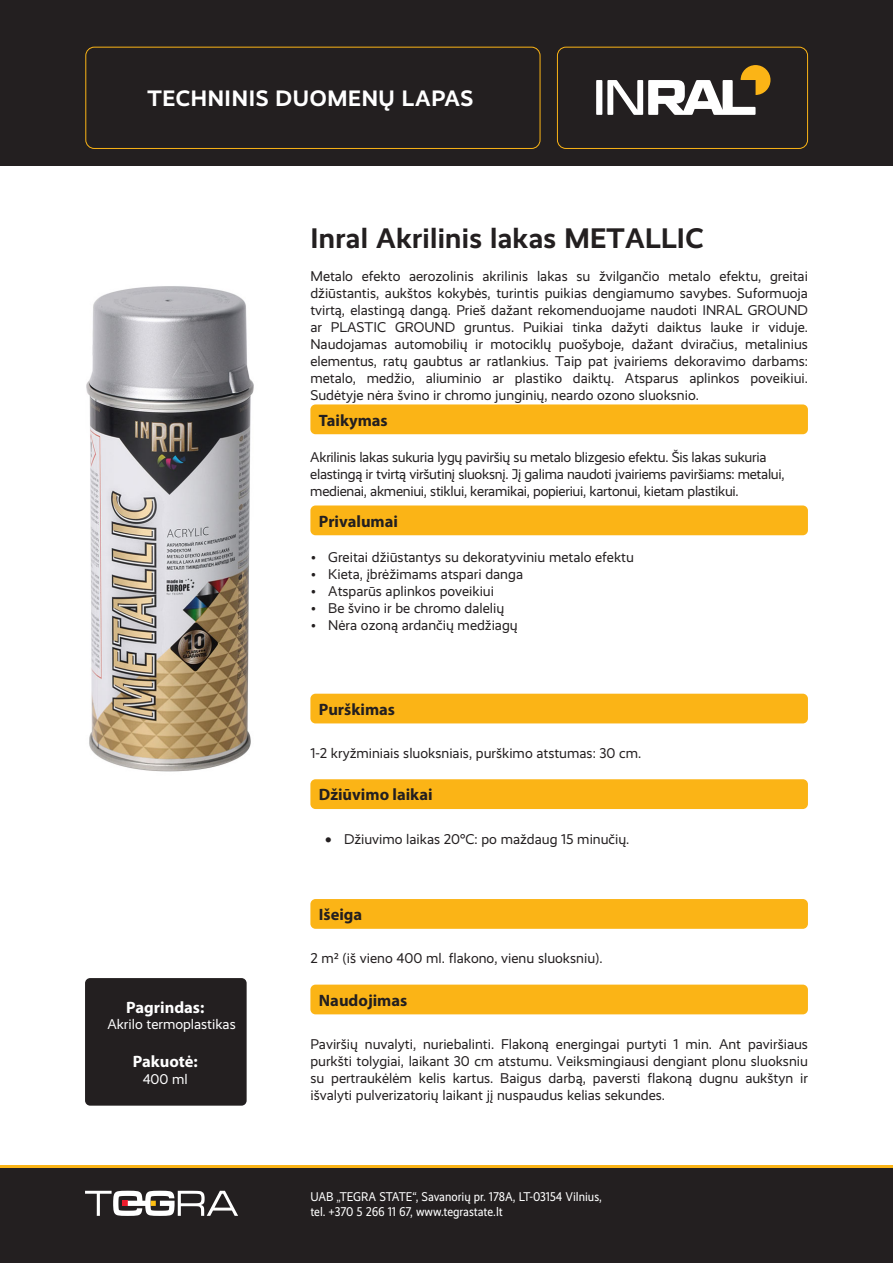
<style>
.page{position:relative;width:893px;height:1263px;background:#fff}
.page>*{position:absolute;margin:0;border:0;box-sizing:border-box;transform-origin:0 0}
.t1{font:700 28.5px "Realist";letter-spacing:.01em;color:#231f20}
.t2{font:700 22.5px "Realist";letter-spacing:.03em;color:#fff}
.t3{font:700 16.5px "Myriad Pro";color:#231f20}
.t4{font:700 16.5px "Myriad Pro";color:#fff}
.t5{font:14.25px/17.1px "Realist";color:#231f20;text-align:justify}
.t6{font:14.25px/17.1px "Realist";letter-spacing:-.02em;color:#231f20}
.t7{font:14.25px "Realist";color:#fff}
.t8{font:12.75px/15.3px "Realist Narrow";color:#fff}
</style>
<div class="page">
<img style="left:86px;top:286px;width:168px;height:486px">
<div style="left:0;top:1165px;width:893px;height:98px;background:#231f20"></div>
<hr style="left:0;top:1165px;width:893px;height:2px;background:#fbb416">
<svg style="left:85px;top:1191px;width:153px;height:25px"></svg>
<div style="left:0;top:0;width:893px;height:166px;background:#231f20"></div>
<div style="left:85px;top:47px;width:455px;height:102px;border:1px solid #fbb416;border-radius:9px"></div>
<div style="left:557px;top:47px;width:251px;height:102px;border:1px solid #fbb416;border-radius:9px"></div>
<div style="left:596px;top:80px;width:6px;height:35px;background:#fff"></div>
<svg style="left:607px;top:65px;width:163px;height:50px"></svg>
<div style="left:310px;top:404px;width:498px;height:30px;background:#fbb416;border-radius:5px"></div>
<div style="left:310px;top:505px;width:498px;height:30px;background:#fbb416;border-radius:5px"></div>
<div style="left:310px;top:694px;width:498px;height:29px;background:#fbb416;border-radius:5px"></div>
<div style="left:310px;top:779px;width:498px;height:30px;background:#fbb416;border-radius:5px"></div>
<div style="left:310px;top:899px;width:498px;height:30px;background:#fbb416;border-radius:5px"></div>
<div style="left:310px;top:984px;width:498px;height:30px;background:#fbb416;border-radius:5px"></div>
<div style="left:85px;top:978px;width:162px;height:128px;background:#231f20;border-radius:5px"></div>
<h2 class="t2" style="left:148px;top:86px;width:327px">TECHNINIS DUOMENŲ LAPAS</h2>
<h1 class="t1" style="left:310px;top:222px;width:395px">Inral Akrilinis lakas METALLIC</h1>
<p class="t5" style="left:310px;top:267px;width:499px">Metalo efekto aerozolinis akrilinis lakas su žvilgančio metalo efektu, greitai džiūstantis, aukštos kokybės, turintis puikias dengiamumo savybes. Suformuoja tvirtą, elastingą dangą. Prieš dažant rekomenduojame naudoti INRAL GROUND ar PLASTIC GROUND gruntus. Puikiai tinka dažyti daiktus lauke ir viduje.<br>Naudojamas automobilių ir motociklų puošyboje, dažant dviračius, metalinius elementus, ratų gaubtus ar ratlankius. Taip pat įvairiems dekoravimo darbams: metalo, medžio, aliuminio ar plastiko daiktų. Atsparus aplinkos poveikiui.<br>Sudėtyje nėra švino ir chromo junginių, neardo ozono sluoksnio.</p>
<p class="t3" style="left:319px;top:409px;width:70px">Taikymas</p>
<p class="t6" style="left:310px;top:449px;width:476px">Akrilinis lakas sukuria lygų paviršių su metalo blizgesio efektu. Šis lakas sukuria elastingą ir tvirtą viršutinį sluoksnį. Jį galima naudoti įvairiems paviršiams: metalui, medienai, akmeniui, stiklui, keramikai, popieriui, kartonui, kietam plastikui.</p>
<p class="t3" style="left:319px;top:510px;width:81px">Privalumai</p>
<p class="t5" style="left:311px;top:549px;width:324px">• Greitai džiūstantys su dekoratyviniu metalo efektu</p>
<p class="t5" style="left:311px;top:566px;width:213px">• Kieta, įbrėžimams atspari danga</p>
<p class="t5" style="left:311px;top:583px;width:184px">• Atsparūs aplinkos poveikiui</p>
<p class="t5" style="left:311px;top:600px;width:194px">• Be švino ir be chromo dalelių</p>
<p class="t5" style="left:311px;top:617px;width:208px">• Nėra ozoną ardančių medžiagų</p>
<p class="t4" style="left:126px;top:996px;width:80px">Pagrindas:</p>
<p class="t7" style="left:107px;top:1016px;width:130px">Akrilo termoplastikas</p>
<p class="t4" style="left:133px;top:1050px;width:67px">Pakuotė:</p>
<p class="t7" style="left:143px;top:1071px;width:47px">400 ml</p>
<p class="t3" style="left:319px;top:698px;width:78px">Purškimas</p>
<p class="t5" style="left:310px;top:745px;width:332px">1-2 kryžminiais sluoksniais, purškimo atstumas: 30 cm.</p>
<p class="t3" style="left:319px;top:784px;width:115px">Džiūvimo laikai</p>
<p class="t5" style="left:325px;top:830px;width:306px">• Džiuvimo laikas 20°C: po maždaug 15 minučių.</p>
<p class="t3" style="left:319px;top:904px;width:45px">Išeiga</p>
<p class="t5" style="left:310px;top:950px;width:294px">2 m2 (iš vieno 400 ml. flakono, vienu sluoksniu).</p>
<p class="t3" style="left:319px;top:989px;width:90px">Naudojimas</p>
<p class="t5" style="left:310px;top:1036px;width:499px">Paviršių nuvalyti, nuriebalinti. Flakoną energingai purtyti 1 min. Ant paviršiaus purkšti tolygiai, laikant 30 cm atstumu. Veiksmingiausi dengiant plonu sluoksniu su pertraukėlėm kelis kartus. Baigus darbą, paversti flakoną dugnu aukštyn ir išvalyti pulverizatorių laikant jį nuspaudus kelias sekundes.</p>
<p class="t8" style="left:310px;top:1188px;width:293px">UAB „TEGRA STATE“, Savanorių pr. 178A, LT-03154 Vilnius, tel. +370 5 266 11 67, www.tegrastate.lt</p>
</div>
